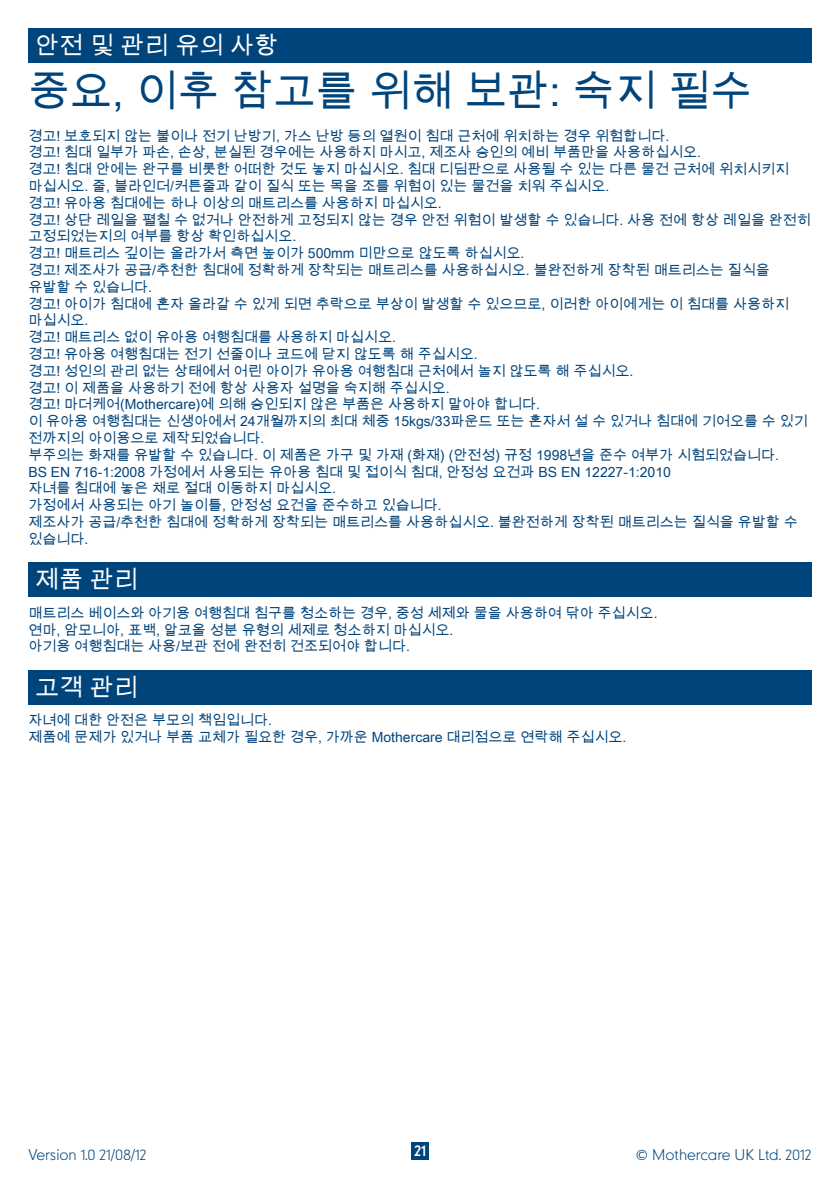
<style>
.page{position:relative;width:840px;height:1191px;background:#fff}
.page>*{position:absolute;margin:0;border:0;box-sizing:border-box;transform-origin:0 0}
.t1{font:42px "Arial Unicode MS";color:#00447c}
.t2{font:24px "Arial Unicode MS";color:#fff}
.t3{font:100 20px "Mothercare";color:#fff}
.t4{font:14px/16.8px "Arial Unicode MS";color:#00447c}
.t5{font:100 14px "Mothercare";color:#00447c}
.t6{font:14px "Mothercare";color:#fff}
</style>
<div class="page">
<div style="left:411px;top:1142px;width:17px;height:17px;background:#00447c"></div>
<div style="left:28px;top:28px;width:783px;height:34px;background:#00447c"></div>
<div style="left:28px;top:670px;width:783px;height:34px;background:#00447c"></div>
<div style="left:28px;top:562px;width:783px;height:34px;background:#00447c"></div>
<h2 class="t2" style="left:35px;top:28px;width:244px">안전 및 관리 유의 사항</h2>
<h3 class="t3" style="left:35px;top:32px;width:185px">safety &amp; care notes</h3>
<h1 class="t1" style="left:28px;top:61px;width:725px">중요, 이후 참고를 위해 보관: 숙지 필수</h1>
<p class="t4" style="left:28px;top:127px;width:783px">경고! 보호되지 않는 불이나 전기 난방기, 가스 난방 등의 열원이 침대 근처에 위치하는 경우 위험합니다.<br>경고! 침대 일부가 파손, 손상, 분실된 경우에는 사용하지 마시고, 제조사 승인의 예비 부품만을 사용하십시오.<br>경고! 침대 안에는 완구를 비롯한 어떠한 것도 놓지 마십시오. 침대 디딤판으로 사용될 수 있는 다른 물건 근처에 위치시키지 마십시오. 줄, 블라인더/커튼줄과 같이 질식 또는 목을 조를 위험이 있는 물건을 치워 주십시오.<br>경고! 유아용 침대에는 하나 이상의 매트리스를 사용하지 마십시오.<br>경고! 상단 레일을 펼칠 수 없거나 안전하게 고정되지 않는 경우 안전 위험이 발생할 수 있습니다. 사용 전에 항상 레일을 완전히 고정되었는지의 여부를 항상 확인하십시오.<br>경고! 매트리스 깊이는 올라가서 측면 높이가 500mm 미만으로 않도록 하십시오.<br>경고! 제조사가 공급/추천한 침대에 정확하게 장착되는 매트리스를 사용하십시오. 불완전하게 장착된 매트리스는 질식을 유발할 수 있습니다.<br>경고! 아이가 침대에 혼자 올라갈 수 있게 되면 추락으로 부상이 발생할 수 있으므로, 이러한 아이에게는 이 침대를 사용하지 마십시오.<br>경고! 매트리스 없이 유아용 여행침대를 사용하지 마십시오.<br>경고! 유아용 여행침대는 전기 선줄이나 코드에 닫지 않도록 해 주십시오.<br>경고! 성인의 관리 없는 상태에서 어린 아이가 유아용 여행침대 근처에서 놀지 않도록 해 주십시오.<br>경고! 이 제품을 사용하기 전에 항상 사용자 설명을 숙지해 주십시오.<br>경고! 마더케어(Mothercare)에 의해 승인되지 않은 부품은 사용하지 말아야 합니다.<br>이 유아용 여행침대는 신생아에서 24개월까지의 최대 체중 15kgs/33파운드 또는 혼자서 설 수 있거나 침대에 기어오를 수 있기 전까지의 아이용으로 제작되었습니다.<br>부주의는 화재를 유발할 수 있습니다. 이 제품은 가구 및 가재 (화재) (안전성) 규정 1998년을 준수 여부가 시험되었습니다.<br>BS EN 716-1:2008 가정에서 사용되는 유아용 침대 및 접이식 침대, 안정성 요건과 BS EN 12227-1:2010<br>자녀를 침대에 놓은 채로 절대 이동하지 마십시오.<br>가정에서 사용되는 아기 놀이틀, 안정성 요건을 준수하고 있습니다.<br>제조사가 공급/추천한 침대에 정확하게 장착되는 매트리스를 사용하십시오. 불완전하게 장착된 매트리스는 질식을 유발할 수 있습니다.</p>
<h2 class="t2" style="left:35px;top:562px;width:104px">제품 관리</h2>
<p class="t4" style="left:28px;top:604px;width:630px">매트리스 베이스와 아기용 여행침대 침구를 청소하는 경우, 중성 세제와 물을 사용하여 닦아 주십시오. 연마, 암모니아, 표백, 알코올 성분 유형의 세제로 청소하지 마십시오.<br>아기용 여행침대는 사용/보관 전에 완전히 건조되어야 합니다.</p>
<h2 class="t2" style="left:35px;top:670px;width:104px">고객 관리</h2>
<p class="t4" style="left:28px;top:712px;width:599px">자녀에 대한 안전은 부모의 책임입니다.<br>제품에 문제가 있거나 부품 교체가 필요한 경우, 가까운 Mothercare 대리점으로 연락해 주십시오.</p>
<p class="t5" style="left:28px;top:1145px;width:120px">Version 1.0 21/08/12</p>
<p class="t6" style="left:414px;top:1141px;width:13px">21</p>
<p class="t5" style="left:635px;top:1145px;width:177px">© Mothercare UK Ltd. 2012</p>
</div>
